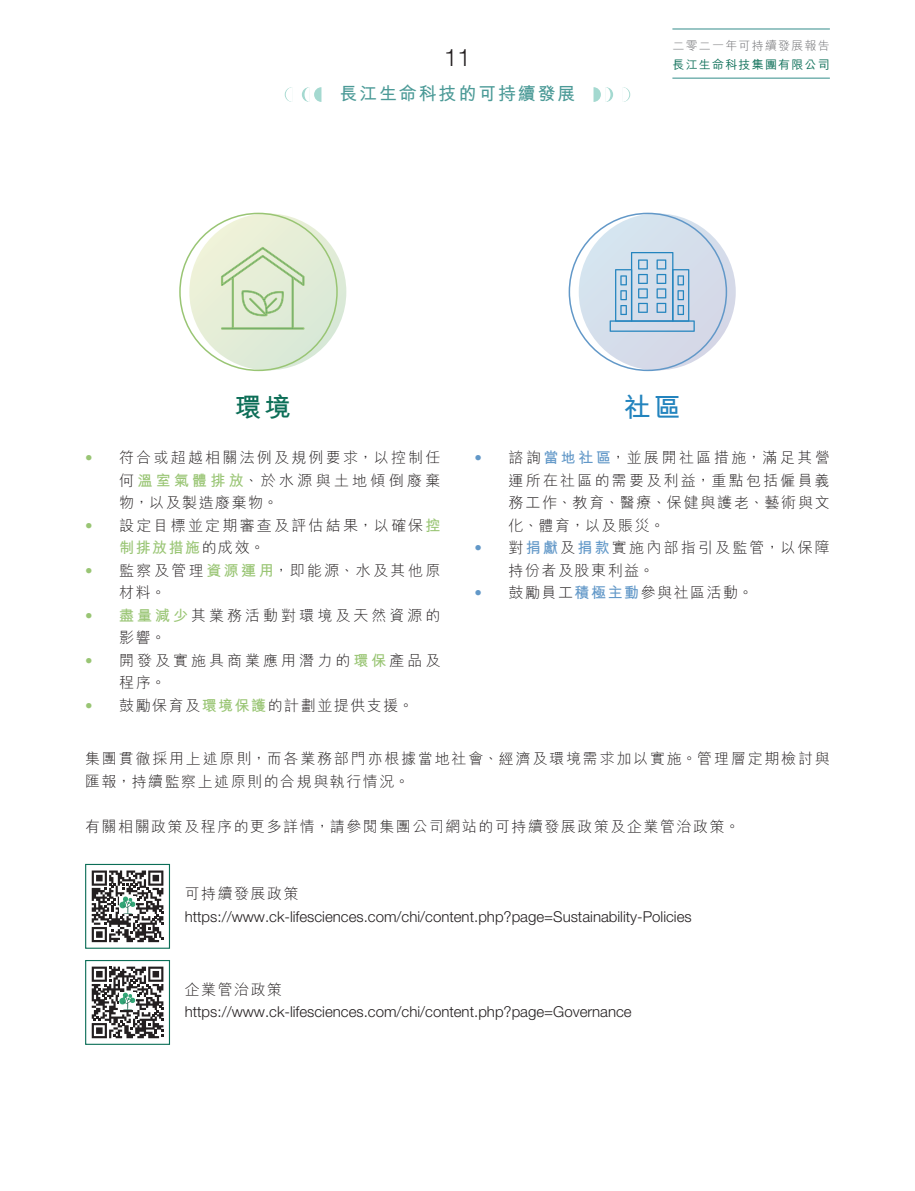
<style>
.page{position:relative;width:915px;height:1191px;background:#fff}
.page>*{position:absolute;margin:0;border:0;box-sizing:border-box;transform-origin:0 0}
.t1{font:700 27px "M Hei HK";color:#0c6e57}
.t2{font:700 27px "M Hei HK";color:#2384be}
.t3{font:300 24px "Helvetica Neue LT Std";color:#231f20}
.t4{font:700 18px "M Hei HK";letter-spacing:.1em;color:#4b9a97}
.t5{font:300 15px/22.5px "M Hei HK";letter-spacing:.12em;color:#231f20;text-align:justify}
.t6{font:300 15px "Helvetica Neue LT Std";color:#231f20}
.t7{font:300 15px "M Hei HK";letter-spacing:.1em;color:#231f20}
.t8{font:300 15px/22.5px "M Hei HK";letter-spacing:.145em;color:#231f20}
.t9{font:300 15px/22.5px "M Hei HK";letter-spacing:.2em;color:#231f20}
.t10{font:300 15px/22.5px "M Hei HK";letter-spacing:.16em;color:#231f20}
.t11{font:300 12px "M Hei HK";letter-spacing:.1em;color:#6c6d70}
.t12{font:500 12px "M Hei HK";letter-spacing:.1em;color:#0b6e57}
.s1{font-family:"Helvetica Neue LT Std";color:#99c574}
.s2{font-weight:700;color:#99c574}
.s3{font-family:"Helvetica Neue LT Std";color:#6298c8}
.s4{font-weight:700;color:#6298c8}
</style>
<div class="page">
<hr style="left:672px;top:28px;width:157px;height:2px;background:#4b9a97">
<hr style="left:672px;top:78px;width:157px;height:1px;background:#4b9a97">
<svg style="left:302px;top:87px;width:19px;height:15px"></svg>
<svg style="left:284px;top:87px;width:8px;height:15px"></svg>
<svg style="left:593px;top:87px;width:20px;height:15px"></svg>
<svg style="left:623px;top:87px;width:7px;height:15px"></svg>
<svg style="left:189px;top:213px;width:157px;height:157px;background:#e0ebd4"></svg>
<div style="left:578px;top:213px;width:157px;height:157px;background:#d5dcea;border-radius:50%"></div>
<svg style="left:221px;top:247px;width:83px;height:82px;background:#d4e4c5"></svg>
<svg style="left:609px;top:252px;width:85px;height:80px"></svg>
<svg style="left:92px;top:870px;width:71px;height:72px"></svg>
<div style="left:85px;top:864px;width:85px;height:84px;border:1px solid #0b6e57"></div>
<svg style="left:92px;top:966px;width:71px;height:72px"></svg>
<div style="left:85px;top:960px;width:85px;height:84px;border:1px solid #0b6e57"></div>
<h2 class="t3" style="left:444px;top:42px;width:28px">11</h2>
<p class="t4" style="left:339px;top:80px;width:237px">長江生命科技的可持續發展</p>
<p class="t11" style="left:672px;top:40px;width:159px">二零二一年可持續發展報告</p>
<p class="t12" style="left:672px;top:55px;width:159px">長江生命科技集團有限公司</p>
<h1 class="t1" style="left:234px;top:387px;width:58px">環境</h1>
<p class="t5" style="left:119px;top:446px;width:323px;text-indent:-34px"><span class="s1">•</span> 符合或超越相關法例及規例要求，以控制任何<span class="s2">溫室氣體排放</span>、於水源與土地傾倒廢棄物，以及製造廢棄物。</p>
<p class="t8" style="left:119px;top:513px;width:323px;text-indent:-34px"><span class="s1">•</span> 設定目標並定期審查及評估結果，以確保<span class="s2">控制排放措施</span>的成效。</p>
<p class="t10" style="left:119px;top:558px;width:323px;text-indent:-34px"><span class="s1">•</span> 監察及管理<span class="s2">資源運用</span>，即能源、水及其他原材料。</p>
<p class="t9" style="left:119px;top:603px;width:322px;text-indent:-34px"><span class="s1">•</span> <span class="s2">盡量減少</span>其業務活動對環境及天然資源的影響。</p>
<p class="t9" style="left:119px;top:648px;width:322px;text-indent:-34px"><span class="s1">•</span> 開發及實施具商業應用潛力的<span class="s2">環保</span>產品及程序。</p>
<p class="t7" style="left:85px;top:697px;width:330px"><span class="s1">•</span> 鼓勵保育及<span class="s2">環境保護</span>的計劃並提供支援。</p>
<h1 class="t2" style="left:623px;top:387px;width:58px">社區</h1>
<p class="t5" style="left:508px;top:446px;width:323px;text-indent:-34px"><span class="s3">•</span> 諮詢<span class="s4">當地社區</span>，並展開社區措施，滿足其營運所在社區的需要及利益，重點包括僱員義務工作、教育、醫療、保健與護老、藝術與文化、體育，以及賬災。</p>
<p class="t8" style="left:508px;top:536px;width:323px;text-indent:-34px"><span class="s3">•</span> 對<span class="s4">捐獻</span>及<span class="s4">捐款</span>實施內部指引及監管，以保障持份者及股東利益。</p>
<p class="t7" style="left:474px;top:585px;width:280px"><span class="s3">•</span> 鼓勵員工<span class="s4">積極主動</span>參與社區活動。</p>
<p class="t5" style="left:85px;top:747px;width:746px">集團貫徹採用上述原則，而各業務部門亦根據當地社會、經濟及環境需求加以實施。管理層定期檢討與匯報，持續監察上述原則的合規與執行情況。</p>
<p class="t7" style="left:85px;top:818px;width:655px">有關相關政策及程序的更多詳情，請參閱集團公司網站的可持續發展政策及企業管治政策。</p>
<p class="t7" style="left:185px;top:886px;width:115px">可持續發展政策</p>
<p class="t6" style="left:185px;top:907px;width:508px">https://www.ck-lifesciences.com/chi/content.php?page=Sustainability-Policies</p>
<p class="t5" style="left:185px;top:978px;width:99px">企業管治政策</p>
<p class="t6" style="left:185px;top:1003px;width:448px">https://www.ck-lifesciences.com/chi/content.php?page=Governance</p>
</div>
